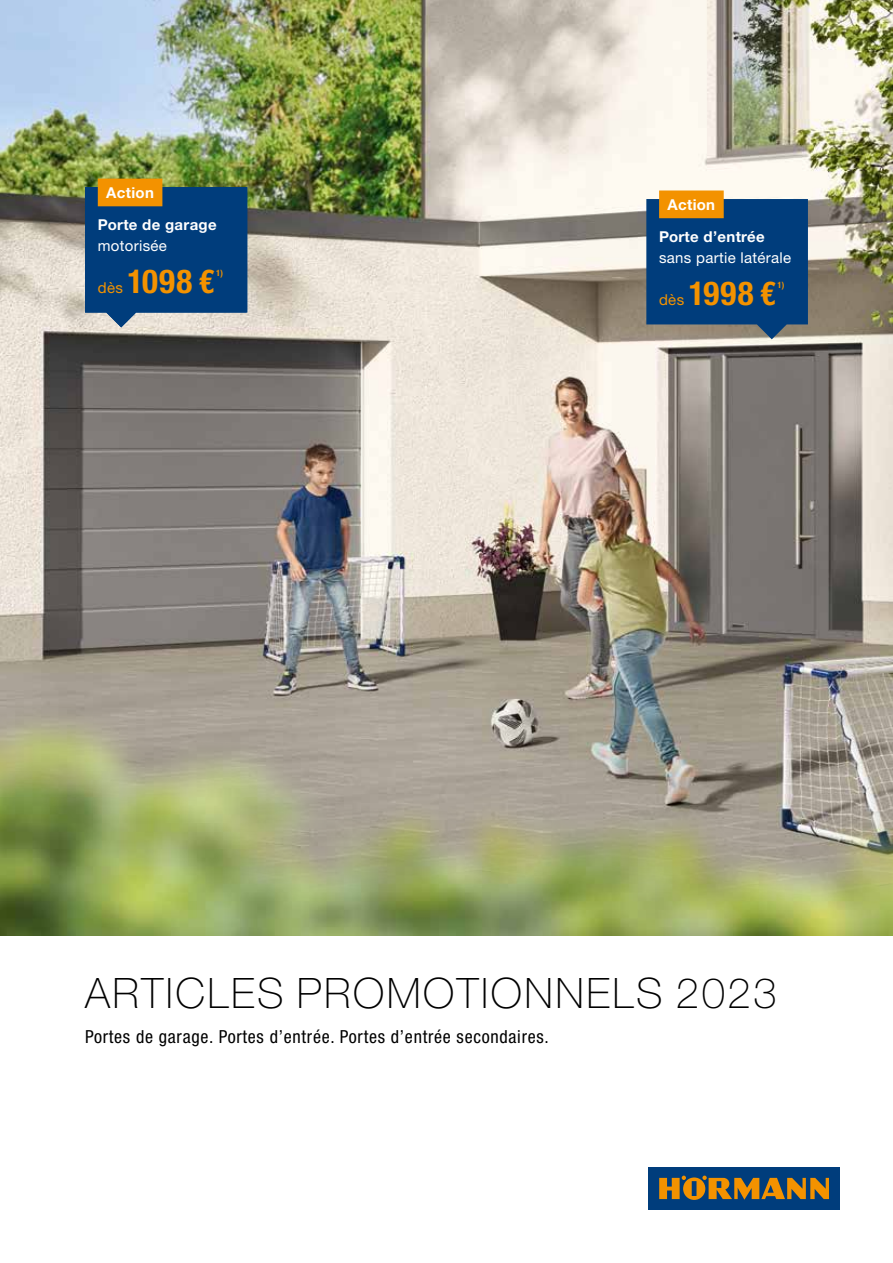
<style>
.page{position:relative;width:893px;height:1263px;background:#fff}
.page>*{position:absolute;margin:0;border:0;box-sizing:border-box;transform-origin:0 0}
.t1{font:100 42px "Hoermann Helvetica Neue";letter-spacing:.06em;color:#000}
.t2{font:700 condensed 33px "Hoermann Helvetica Neue";letter-spacing:.04em;color:#f39200}
.t3{font:condensed 18px "Hoermann Helvetica Neue";letter-spacing:.04em;color:#000}
.t4{font:700 15px "Hoermann Helvetica Neue";letter-spacing:.02em;color:#fff}
.t5{font:15px "Hoermann Helvetica Neue Rm";letter-spacing:.02em;color:#fff}
.t6{font:700 condensed 8.7px "Hoermann Helvetica Neue";color:#f39200}
.s1{font-family:"Hoermann Helvetica Neue Rm";font-weight:400;font-stretch:normal;font-size:15px}
</style>
<div class="page">
<img style="left:0;top:0;width:893px;height:591px">
<img style="left:0;top:591px;width:893px;height:344px">
<div style="left:648px;top:1167px;width:192px;height:43px;background:#003d7c"></div>
<svg style="left:659px;top:1175px;width:170px;height:25px"></svg>
<svg style="left:85px;top:179px;width:162px;height:148px;background:#295378"></svg>
<svg style="left:646px;top:190px;width:162px;height:149px;background:#2a5278"></svg>
<p class="t4" style="left:106px;top:182px;width:49px">Action</p>
<p class="t4" style="left:98px;top:214px;width:120px">Porte de garage</p>
<p class="t5" style="left:98px;top:235px;width:71px">motorisée</p>
<h2 class="t2" style="left:98px;top:258px;width:118px"><span class="s1">dès</span> 1098 €</h2>
<p class="t6" style="left:216px;top:267px;width:8px">1)</p>
<p class="t4" style="left:668px;top:194px;width:49px">Action</p>
<p class="t4" style="left:659px;top:226px;width:107px">Porte d’entrée</p>
<p class="t5" style="left:659px;top:247px;width:134px">sans partie latérale</p>
<h2 class="t2" style="left:659px;top:270px;width:118px"><span class="s1">dès</span> 1998 €</h2>
<p class="t6" style="left:777px;top:279px;width:8px">1)</p>
<h1 class="t1" style="left:85px;top:963px;width:693px">ARTICLES PROMOTIONNELS 2023</h1>
<p class="t3" style="left:85px;top:1025px;width:465px">Portes de garage. Portes d’entrée. Portes d’entrée secondaires.</p>
</div>
